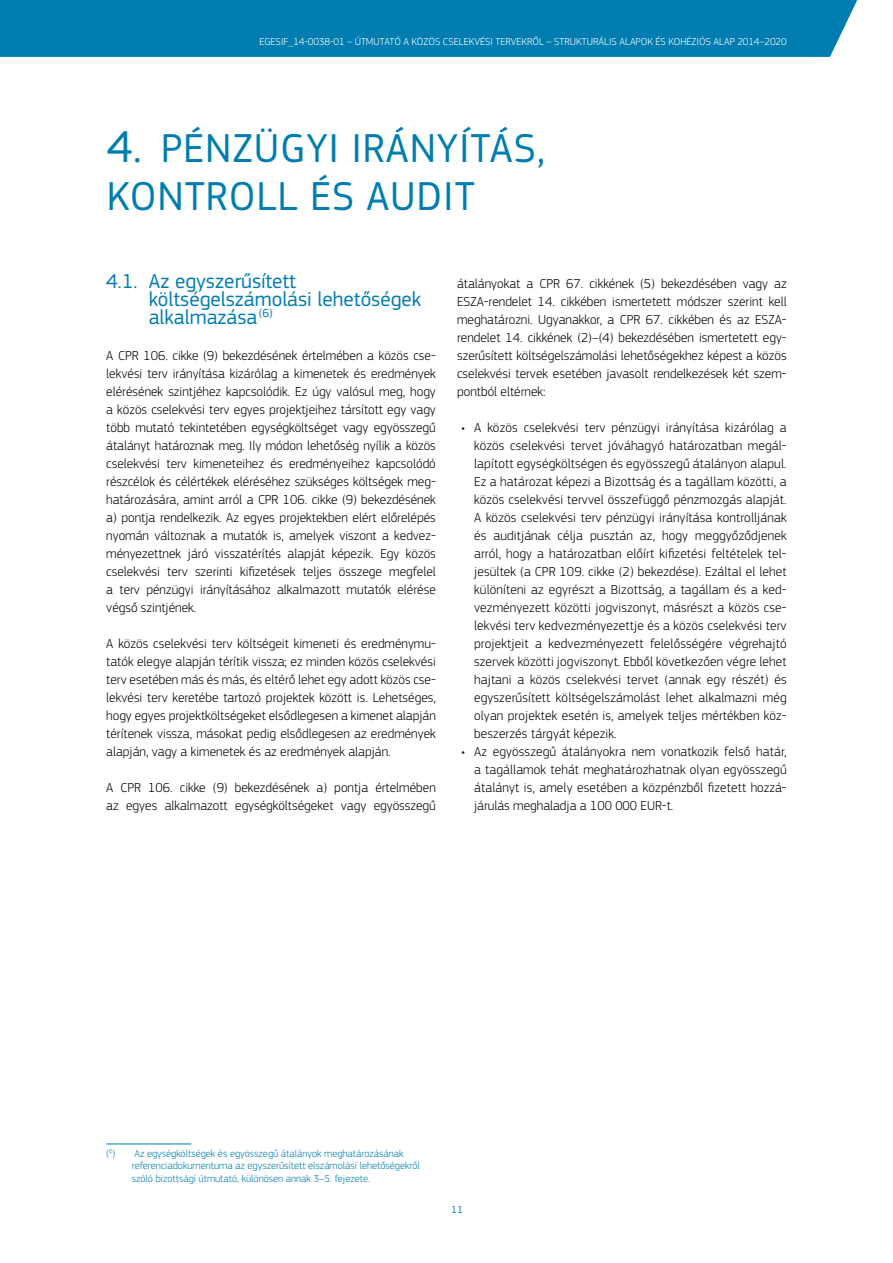
<style>
.page{position:relative;width:893px;height:1263px;background:#fff}
.page>*{position:absolute;margin:0;border:0;box-sizing:border-box;transform-origin:0 0}
.t1{font:42px/48px "EC Square Sans Pro";letter-spacing:.02em;color:#007db0}
.t2{font:21px/18px "EC Square Sans Pro";color:#007db0}
.Body{font:300 13.5px/18px "EC Square Sans Pro";color:#000;text-align:justify}
.t3{font:300 10.5px/12.6px "EC Square Sans Pro";color:#007db0}
.t4{font:300 10.5px "EC Square Sans Pro";letter-spacing:.005em;color:#fff}
.t5{font:10.5px "EC Square Sans Pro";color:#007db0}
.s1{font-size:46.5px}
</style>
<div class="page">
<div style="left:1px;top:0;width:857px;height:57px;background:#007db0"></div>
<hr style="left:0;top:0;width:1px;height:57px;background:#007db0">
<hr style="left:106px;top:1144px;width:85px;height:1px;background:#007db0">
<p class="t4" style="left:259px;top:35px;width:529px">EGESIF_14-0038-01 – ÚTMUTATÓ A KÖZÖS CSELEKVÉSI TERVEKRŐL – STRUKTURÁLIS ALAPOK ÉS KOHÉZIÓS ALAP 2014–2020</p>
<p class="t1" style="left:107px;top:124px;width:440px"><span class="s1">4.</span> PÉNZÜGYI IRÁNYÍTÁS,<br>KONTROLL ÉS AUDIT</p>
<p class="t2" style="left:149px;top:272px;width:274px;text-indent:-43px">4.1. Az egyszerűsített költségelszámolási lehetőségek alkalmazása<sup>(6)</sup></p>
<p class="Body" style="left:106px;top:346px;width:331px">A CPR 106. cikke (9) bekezdésének értelmében a közös cse&shy;lekvési terv irányítása kizárólag a kimenetek és eredmények elérésének szintjéhez kapcsolódik. Ez úgy valósul meg, hogy a közös cselekvési terv egyes projektjeihez társított egy vagy több mutató tekintetében egységköltséget vagy egyösszegű átalányt határoznak meg. Ily módon lehetőség nyílik a közös cselekvési terv kimeneteihez és eredményeihez kapcsolódó részcélok és célértékek eléréséhez szükséges költségek meg&shy;határozására, amint arról a CPR 106. cikke (9) bekezdésének a) pontja rendelkezik. Az egyes projektekben elért előrelépés nyomán változnak a mutatók is, amelyek viszont a kedvez&shy;ményezettnek járó visszatérítés alapját képezik. Egy közös cselekvési terv szerinti kifizetések teljes összege megfelel a terv pénzügyi irányításához alkalmazott mutatók elérése végső szintjének.</p>
<p class="Body" style="left:106px;top:634px;width:331px">A közös cselekvési terv költségeit kimeneti és eredménymu&shy;tatók elegye alapján térítik vissza; ez minden közös cselekvési terv esetében más és más, és eltérő lehet egy adott közös cse&shy;lekvési terv keretébe tartozó projektek között is. Lehetséges, hogy egyes projektköltségeket elsődlegesen a kimenet alapján térítenek vissza, másokat pedig elsődlegesen az eredmények alapján, vagy a kimenetek és az eredmények alapján.</p>
<p class="Body" style="left:106px;top:778px;width:331px">A CPR 106. cikke (9) bekezdésének a) pontja értelmében az egyes alkalmazott egységköltségeket vagy egyösszegű</p>
<p class="Body" style="left:457px;top:274px;width:331px">átalányokat a CPR 67. cikkének (5) bekezdésében vagy az ESZA-rendelet 14. cikkében ismertetett módszer szerint kell meghatározni. Ugyanakkor, a CPR 67. cikkében és az ESZA&shy;rendelet 14. cikkének (2)–(4) bekezdésében ismertetett egy&shy;szerűsített költségelszámolási lehetőségekhez képest a közös cselekvési tervek esetében javasolt rendelkezések két szem&shy;pontból eltérnek:</p>
<p class="Body" style="left:474px;top:418px;width:314px;text-indent:-13px">• A közös cselekvési terv pénzügyi irányítása kizárólag a közös cselekvési tervet jóváhagyó határozatban megál&shy;lapított egységköltségen és egyösszegű átalányon alapul.<br>Ez a határozat képezi a Bizottság és a tagállam közötti, a közös cselekvési tervvel összefüggő pénzmozgás alapját.<br>A közös cselekvési terv pénzügyi irányítása kontrolljának és auditjának célja pusztán az, hogy meggyőződjenek arról, hogy a határozatban előírt kifizetési feltételek tel&shy;jesültek (a CPR 109. cikke (2) bekezdése). Ezáltal el lehet különíteni az egyrészt a Bizottság, a tagállam és a ked&shy;vezményezett közötti jogviszonyt, másrészt a közös cse&shy;lekvési terv kedvezményezettje és a közös cselekvési terv projektjeit a kedvezményezett felelősségére végrehajtó szervek közötti jogviszonyt. Ebből következően végre lehet hajtani a közös cselekvési tervet (annak egy részét) és egyszerűsített költségelszámolást lehet alkalmazni még olyan projektek esetén is, amelyek teljes mértékben köz&shy;beszerzés tárgyát képezik.</p>
<p class="Body" style="left:474px;top:742px;width:314px;text-indent:-13px">• Az egyösszegű átalányokra nem vonatkozik felső határ, a tagállamok tehát meghatározhatnak olyan egyösszegű átalányt is, amely esetében a közpénzből fizetett hozzá&shy;járulás meghaladja a 100 000 EUR-t.</p>
<p class="t3" style="left:132px;top:1147px;width:290px;text-indent:-26px">(<sup>6</sup>) Az egységköltségek és egyösszegű átalányok meghatározásának referenciadokumentuma az egyszerűsített elszámolási lehetőségekről szóló bizottsági útmutató, különösen annak 3–5. fejezete.</p>
<p class="t5" style="left:451px;top:1203px;width:13px">11</p>
</div>
